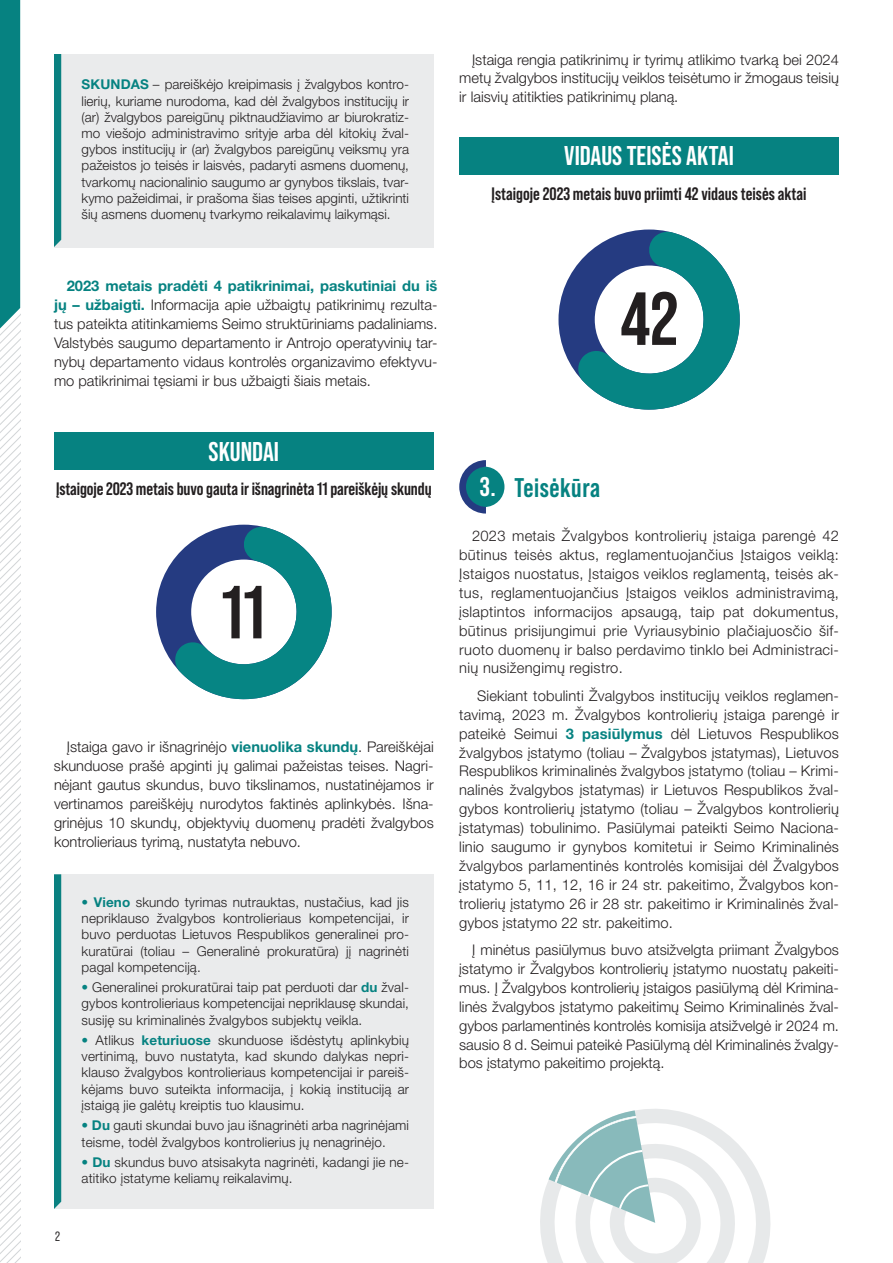
<style>
.page{position:relative;width:893px;height:1263px;background:#fff}
.page>*{position:absolute;margin:0;border:0;box-sizing:border-box;transform-origin:0 0}
.t1{font:700 75px "Bebas Neue Pro";color:#231f20}
.t2{font:27px "Bebas Neue";color:#fff}
.t3{font:700 27px "Bebas Neue Pro";letter-spacing:.02em;color:#068281}
.t4{font:700 27px "Bebas Neue Pro";color:#fff}
.t5{font:700 18px "Bebas Neue Pro";letter-spacing:-.005em;color:#231f20}
.t6{font:300 14.7px/18.9px "Helvetica Neue LT Pro";color:#231f20;text-align:justify}
.t7{font:300 13.5px/16.2px "Helvetica Neue LT Pro";letter-spacing:.01em;color:#231f20;text-align:justify}
.t8{font:13.5px "Bebas Neue Pro";color:#312f30}
.s1{font-weight:700;color:#068281}
.s2{color:#068281}
</style>
<div class="page">
<div style="left:54px;top:874px;width:380px;height:335px;background:#eaebec"></div>
<div style="left:54px;top:54px;width:380px;height:193px;background:#eaebec"></div>
<div style="left:54px;top:432px;width:380px;height:38px;background:#068281"></div>
<div style="left:459px;top:137px;width:380px;height:37px;background:#068281"></div>
<svg style="left:558px;top:230px;width:182px;height:180px"></svg>
<svg style="left:156px;top:525px;width:176px;height:175px"></svg>
<svg style="left:0;top:0;width:20px;height:1263px"></svg>
<div style="left:464px;top:467px;width:40px;height:40px;background:#068281;border-radius:50%"></div>
<svg style="left:459px;top:460px;width:27px;height:53px"></svg>
<svg style="left:540px;top:1109px;width:231px;height:154px"></svg>
<svg style="left:54px;top:54px;width:7px;height:193px"></svg>
<div style="left:54px;top:874px;width:7px;height:335px;background:#0a8181"></div>
<p class="t7" style="left:82px;top:76px;width:329px"><span class="s1">SKUNDAS</span> – pareiškėjo kreipimasis į žvalgybos kontro&shy;lierių, kuriame nurodoma, kad dėl žvalgybos institucijų ir (ar) žvalgybos pareigūnų piktnaudžiavimo ar biurokratiz&shy;mo viešojo administravimo srityje arba dėl kitokių žval&shy;gybos institucijų ir (ar) žvalgybos pareigūnų veiksmų yra pažeistos jo teisės ir laisvės, padaryti asmens duomenų, tvarkomų nacionalinio saugumo ar gynybos tikslais, tvar&shy;kymo pažeidimai, ir prašoma šias teises apginti, užtikrinti šių asmens duomenų tvarkymo reikalavimų laikymąsi.</p>
<p class="t6" style="left:459px;top:50px;width:381px;text-indent:13px">Įstaiga rengia patikrinimų ir tyrimų atlikimo tvarką bei 2024 metų žvalgybos institucijų veiklos teisėtumo ir žmogaus teisių ir laisvių atitikties patikrinimų planą.</p>
<h2 class="t2" style="left:564px;top:140px;width:171px">VIDAUS TEISĖS AKTAI</h2>
<p class="t5" style="left:492px;top:184px;width:316px">Įstaigoje 2023 metais buvo priimti 42 vidaus teisės aktai</p>
<p class="t6" style="left:54px;top:276px;width:385px;text-indent:13px"><span class="s1">2023 metais pradėti 4 patikrinimai, paskutiniai du iš jų – užbaigti.</span> Informacija apie užbaigtų patikrinimų rezulta&shy;tus pateikta atitinkamiems Seimo struktūriniams padaliniams.<br>Valstybės saugumo departamento ir Antrojo operatyvinių tar&shy;nybų departamento vidaus kontrolės organizavimo efektyvu&shy;mo patikrinimai tęsiami ir bus užbaigti šiais metais.</p>
<h2 class="t2" style="left:209px;top:436px;width:72px">SKUNDAI</h2>
<p class="t5" style="left:56px;top:479px;width:377px">Įstaigoje 2023 metais buvo gauta ir išnagrinėta 11 pareiškėjų skundų</p>
<h1 class="t1" style="left:221px;top:569px;width:45px">11</h1>
<p class="t6" style="left:54px;top:737px;width:381px;text-indent:13px">Įstaiga gavo ir išnagrinėjo <span class="s1">vienuolika skundų</span>. Pareiškėjai skunduose prašė apginti jų galimai pažeistas teises. Nagri&shy;nėjant gautus skundus, buvo tikslinamos, nustatinėjamos ir vertinamos pareiškėjų nurodytos faktinės aplinkybės. Išna&shy;grinėjus 10 skundų, objektyvių duomenų pradėti žvalgybos kontrolieriaus tyrimą, nustatyta nebuvo.</p>
<p class="t8" style="left:55px;top:1228px;width:6px">2</p>
<p class="t7" style="left:82px;top:894px;width:329px"><span class="s2">•</span> <span class="s1">Vieno</span> skundo tyrimas nutrauktas, nustačius, kad jis nepriklauso žvalgybos kontrolieriaus kompetencijai, ir buvo perduotas Lietuvos Respublikos generalinei pro&shy;kuratūrai (toliau – Generalinė prokuratūra) jį nagrinėti pagal kompetenciją.</p>
<p class="t7" style="left:82px;top:979px;width:329px"><span class="s2">•</span> Generalinei prokuratūrai taip pat perduoti dar <span class="s1">du</span> žval&shy;gybos kontrolieriaus kompetencijai nepriklausę skundai, susiję su kriminalinės žvalgybos subjektų veikla.</p>
<p class="t7" style="left:82px;top:1032px;width:329px"><span class="s2">•</span> Atlikus <span class="s1">keturiuose</span> skunduose išdėstytų aplinkybių vertinimą, buvo nustatyta, kad skundo dalykas nepri&shy;klauso žvalgybos kontrolieriaus kompetencijai ir pareiš&shy;kėjams buvo suteikta informacija, į kokią instituciją ar įstaigą jie galėtų kreiptis tuo klausimu.</p>
<p class="t7" style="left:82px;top:1117px;width:329px"><span class="s2">•</span> <span class="s1">Du</span> gauti skundai buvo jau išnagrinėti arba nagrinėjami teisme, todėl žvalgybos kontrolierius jų nenagrinėjo.</p>
<p class="t7" style="left:82px;top:1154px;width:329px"><span class="s2">•</span> <span class="s1">Du</span> skundus buvo atsisakyta nagrinėti, kadangi jie ne&shy;atitiko įstatyme keliamų reikalavimų.</p>
<h1 class="t1" style="left:620px;top:276px;width:59px">42</h1>
<h2 class="t4" style="left:480px;top:471px;width:18px">3.</h2>
<h2 class="t3" style="left:514px;top:472px;width:87px">Teisėkūra</h2>
<p class="t6" style="left:459px;top:526px;width:381px;text-indent:13px">2023 metais Žvalgybos kontrolierių įstaiga parengė 42 būtinus teisės aktus, reglamentuojančius Įstaigos veiklą:<br>Įstaigos nuostatus, Įstaigos veiklos reglamentą, teisės ak&shy;tus, reglamentuojančius Įstaigos veiklos administravimą, įslaptintos informacijos apsaugą, taip pat dokumentus, būtinus prisijungimui prie Vyriausybinio plačiajuosčio šif&shy;ruoto duomenų ir balso perdavimo tinklo bei Administraci&shy;nių nusižengimų registro.</p>
<p class="t6" style="left:459px;top:686px;width:381px;text-indent:18px">Siekiant tobulinti Žvalgybos institucijų veiklos reglamen&shy;tavimą, 2023 m. Žvalgybos kontrolierių įstaiga parengė ir pateikė Seimui <span class="s1">3 pasiūlymus</span> dėl Lietuvos Respublikos žvalgybos įstatymo (toliau – Žvalgybos įstatymas), Lietuvos Respublikos kriminalinės žvalgybos įstatymo (toliau – Krimi&shy;nalinės žvalgybos įstatymas) ir Lietuvos Respublikos žval&shy;gybos kontrolierių įstatymo (toliau – Žvalgybos kontrolierių įstatymas) tobulinimo. Pasiūlymai pateikti Seimo Naciona&shy;linio saugumo ir gynybos komitetui ir Seimo Kriminalinės žvalgybos parlamentinės kontrolės komisijai dėl Žvalgybos įstatymo 5, 11, 12, 16 ir 24 str. pakeitimo, Žvalgybos kon&shy;trolierių įstatymo 26 ir 28 str. pakeitimo ir Kriminalinės žval&shy;gybos įstatymo 22 str. pakeitimo.</p>
<p class="t6" style="left:459px;top:940px;width:381px;text-indent:13px">Į minėtus pasiūlymus buvo atsižvelgta priimant Žvalgybos įstatymo ir Žvalgybos kontrolierių įstatymo nuostatų pakeiti&shy;mus. Į Žvalgybos kontrolierių įstaigos pasiūlymą dėl Krimina&shy;linės žvalgybos įstatymo pakeitimų Seimo Kriminalinės žval&shy;gybos parlamentinės kontrolės komisija atsižvelgė ir 2024 m. sausio 8 d. Seimui pateikė Pasiūlymą dėl Kriminalinės žvalgy&shy;bos įstatymo pakeitimo projektą.</p>
</div>
